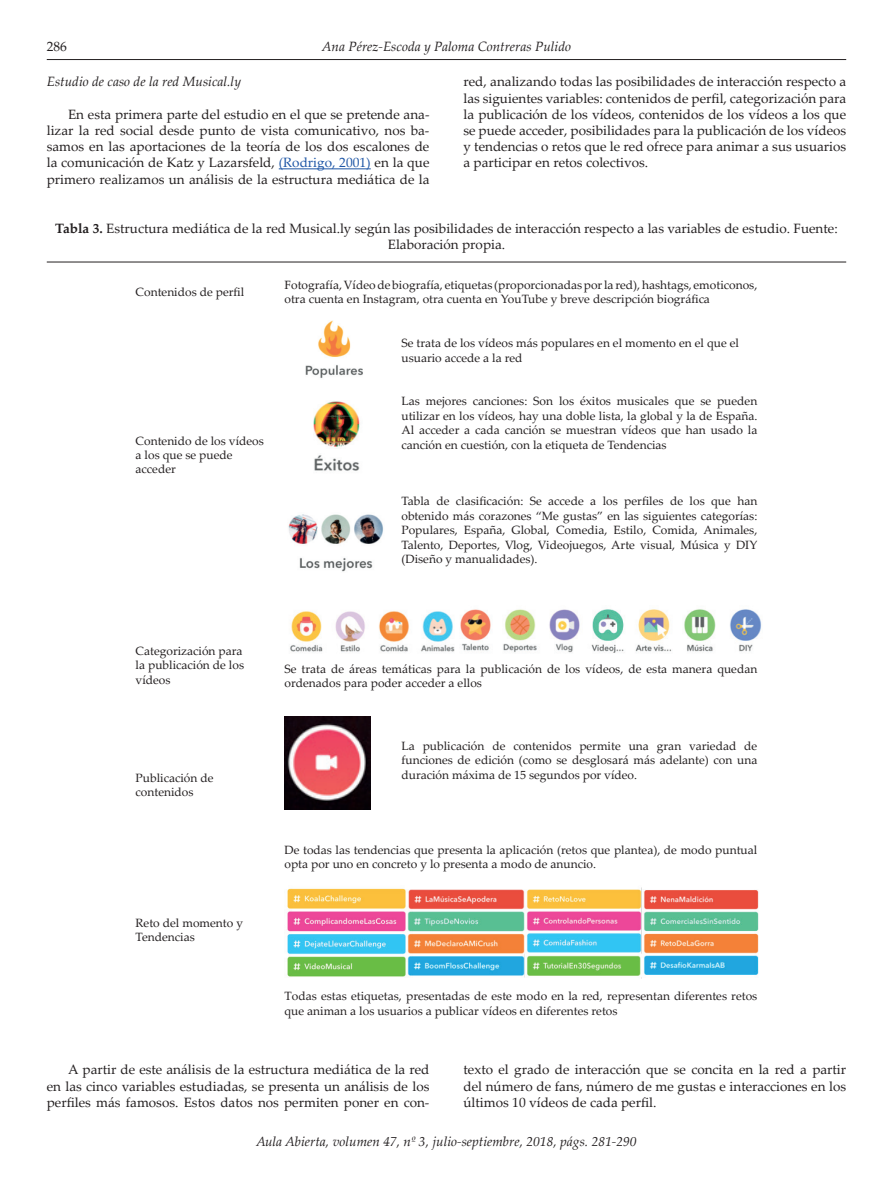
<style>
.page{position:relative;width:893px;height:1191px;background:#fff}
.page>*{position:absolute;margin:0;border:0;box-sizing:border-box;transform-origin:0 0}
.t1{font:13.5px/16.2px "Palatino Linotype";color:#231f20;text-align:justify}
.t2{font:italic 13.5px "Palatino Linotype";color:#231f20}
.t3{font:12px/14.4px "Palatino Linotype";color:#231f20}
.s1{color:#1e56a6}
.s2{font-weight:700}
</style>
<div class="page">
<hr style="left:47px;top:59px;width:799px;height:1px;background:#231f20">
<hr style="left:279px;top:168px;width:92px;height:1px;background:#1e56a6">
<img style="left:305px;top:320px;width:58px;height:58px">
<img style="left:313px;top:401px;width:47px;height:70px">
<img style="left:288px;top:514px;width:95px;height:58px">
<img style="left:290px;top:609px;width:472px;height:44px">
<img style="left:287px;top:887px;width:472px;height:91px">
<hr style="left:47px;top:261px;width:799px;height:1px;background:#231f20">
<img style="left:285px;top:716px;width:85px;height:94px">
<p class="t2" style="left:322px;top:36px;width:251px">Ana Pérez-Escoda y Paloma Contreras Pulido</p>
<p class="t1" style="left:47px;top:38px;width:22px">286</p>
<p class="t2" style="left:47px;top:72px;width:196px">Estudio de caso de la red Musical.ly</p>
<p class="t1" style="left:47px;top:106px;width:384px;text-indent:21px">En esta primera parte del estudio en el que se pretende ana&shy;lizar la red social desde punto de vista comunicativo, nos ba&shy;samos en las aportaciones de la teoría de los dos escalones de la comunicación de Katz y Lazarsfeld, <span class="s1">(Rodrigo, 2001)</span> en la que primero realizamos un análisis de la estructura mediática de la</p>
<p class="t1" style="left:463px;top:73px;width:384px">red, analizando todas las posibilidades de interacción respecto a las siguientes variables: contenidos de perfil, categorización para la publicación de los vídeos, contenidos de los vídeos a los que se puede acceder, posibilidades para la publicación de los vídeos y tendencias o retos que le red ofrece para animar a sus usuarios a participar en retos colectivos.</p>
<p class="t1" style="left:55px;top:220px;width:784px;text-align:center"><span class="s2">Tabla 3.</span> Estructura mediática de la red Musical.ly según las posibilidades de interacción respecto a las variables de estudio. Fuente:<br>Elaboración propia.</p>
<p class="t3" style="left:136px;top:284px;width:110px">Contenidos de perfil</p>
<p class="t3" style="left:284px;top:277px;width:474px">Fotografía, Vídeo de biografía, etiquetas (proporcionadas por la red), hashtags, emoticonos, otra cuenta en Instagram, otra cuenta en YouTube y breve descripción biográfica</p>
<p class="t3" style="left:136px;top:433px;width:130px">Contenido de los vídeos a los que se puede acceder</p>
<p class="t3" style="left:401px;top:335px;width:339px">Se trata de los vídeos más populares en el momento en el que el usuario accede a la red</p>
<p class="t3" style="left:401px;top:394px;width:357px;text-align:justify">Las mejores canciones: Son los éxitos musicales que se pueden utilizar en los vídeos, hay una doble lista, la global y la de España.<br>Al acceder a cada canción se muestran vídeos que han usado la canción en cuestión, con la etiqueta de Tendencias</p>
<p class="t3" style="left:401px;top:493px;width:357px;text-align:justify">Tabla de clasificación: Se accede a los perfiles de los que han obtenido más corazones “Me gustas” en las siguientes categorías:<br>Populares, España, Global, Comedia, Estilo, Comida, Animales, Talento, Deportes, Vlog, Videojuegos, Arte visual, Música y DIY (Diseño y manualidades).</p>
<p class="t3" style="left:136px;top:643px;width:110px">Categorización para la publicación de los vídeos</p>
<p class="t3" style="left:136px;top:770px;width:79px">Publicación de contenidos</p>
<p class="t3" style="left:136px;top:915px;width:109px">Reto del momento y<br>Tendencias</p>
<p class="t3" style="left:284px;top:661px;width:474px">Se trata de áreas temáticas para la publicación de los vídeos, de esta manera quedan ordenados para poder acceder a ellos</p>
<p class="t3" style="left:401px;top:738px;width:357px;text-align:justify">La publicación de contenidos permite una gran variedad de funciones de edición (como se desglosará más adelante) con una duración máxima de 15 segundos por vídeo.</p>
<p class="t3" style="left:284px;top:842px;width:474px">De todas las tendencias que presenta la aplicación (retos que plantea), de modo puntual opta por uno en concreto y lo presenta a modo de anuncio.</p>
<p class="t3" style="left:284px;top:988px;width:474px">Todas estas etiquetas, presentadas de este modo en la red, representan diferentes retos que animan a los usuarios a publicar vídeos en diferentes retos</p>
<p class="t1" style="left:47px;top:1061px;width:384px;text-indent:21px">A partir de este análisis de la estructura mediática de la red en las cinco variables estudiadas, se presenta un análisis de los perfiles más famosos. Estos datos nos permiten poner en con-</p>
<p class="t1" style="left:463px;top:1061px;width:384px">texto el grado de interacción que se concita en la red a partir del número de fans, número de me gustas e interacciones en los últimos 10 vídeos de cada perfil.</p>
<p class="t2" style="left:256px;top:1131px;width:382px">Aula Abierta, volumen 47, nº 3, julio-septiembre, 2018, págs. 281-290</p>
</div>
